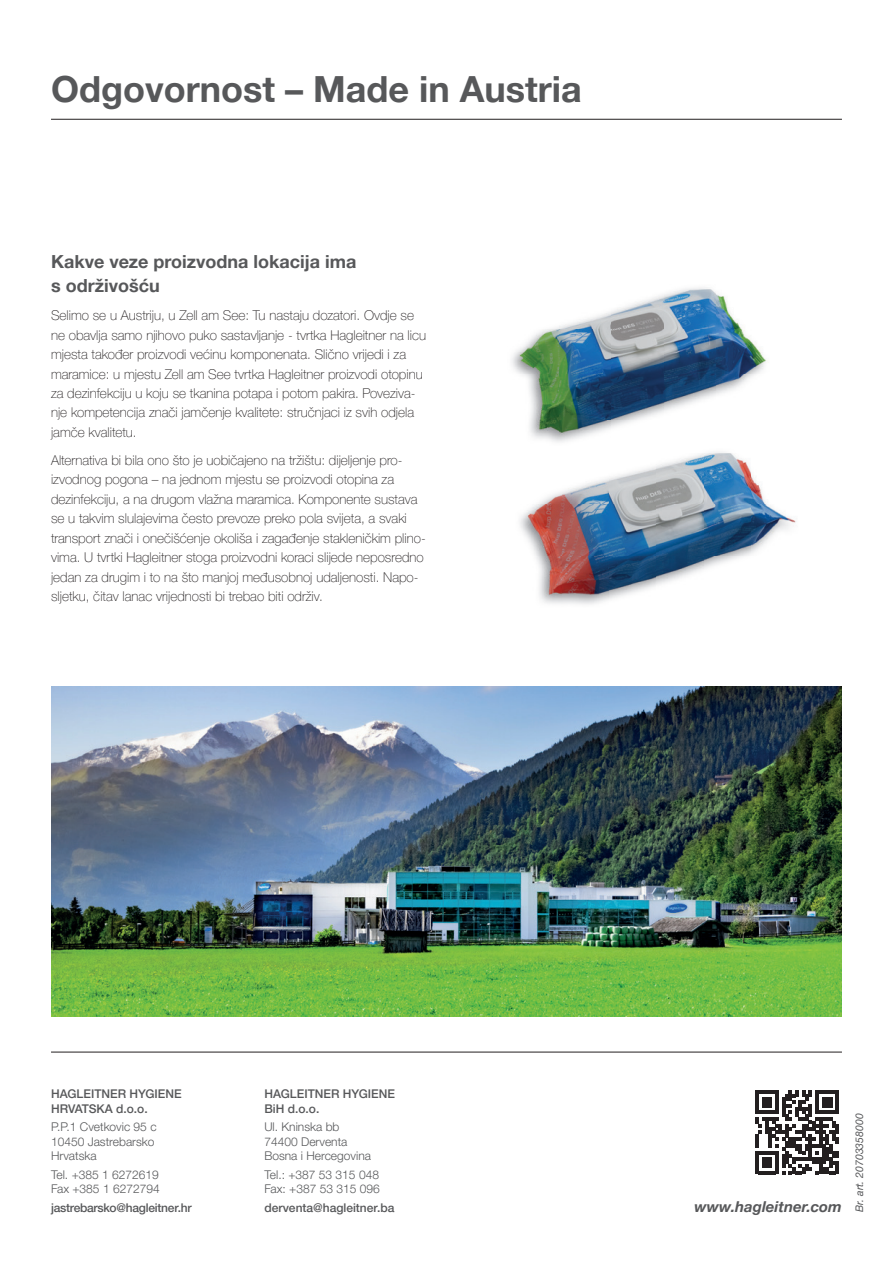
<style>
.page{position:relative;width:893px;height:1263px;background:#fff}
.page>*{position:absolute;margin:0;border:0;box-sizing:border-box;transform-origin:0 0}
.t1{font:700 36px "Helvetica Neue LTW1 G";color:#57585a}
.t2{font:700 18px/24px "Helvetica Neue LTW1 G";color:#57585a}
.t3{font:italic 700 15px "Helvetica Neue LTW1 G";color:#57585a}
.t4{font:100 13.5px/19.5px "Helvetica Neue LTW1 G";color:#231f20}
.t5{font:300 12px/14.4px "Helvetica Neue LTW1 G";color:#57585a}
.t6{font:500 12px/14.4px "Helvetica Neue LTW1 G";color:#57585a}
.t7{font:500 12px "Helvetica Neue LTW1 G";letter-spacing:-.02em;color:#57585a}
.t8{font:italic 10.5px "Helvetica Neue LTW1 G";color:#57585a}
</style>
<div class="page">
<svg style="left:755px;top:1090px;width:84px;height:84px"></svg>
<hr style="left:51px;top:119px;width:791px;height:1px;background:#231f20">
<hr style="left:51px;top:1052px;width:791px;height:1px;background:#231f20">
<img style="left:51px;top:687px;width:791px;height:329px">
<img style="left:512px;top:287px;width:255px;height:155px">
<img style="left:512px;top:420px;width:23px;height:22px">
<img style="left:727px;top:420px;width:40px;height:22px">
<img style="left:520px;top:452px;width:277px;height:152px">
<h1 class="t1" style="left:51px;top:67px;width:532px">Odgovornost – Made in Austria</h1>
<h2 class="t2" style="left:51px;top:249px;width:307px">Kakve veze proizvodna lokacija ima s održivošću</h2>
<p class="t4" style="left:51px;top:305px;width:377px">Selimo se u Austriju, u Zell am See: Tu nastaju dozatori. Ovdje se ne obavlja samo njihovo puko sastavljanje - tvrtka Hagleitner na licu mjesta također proizvodi većinu komponenata. Slično vrijedi i za maramice: u mjestu Zell am See tvrtka Hagleitner proizvodi otopinu za dezinfekciju u koju se tkanina potapa i potom pakira. Poveziva&shy;nje kompetencija znači jamčenje kvalitete: stručnjaci iz svih odjela jamče kvalitetu.</p>
<p class="t4" style="left:51px;top:450px;width:376px">Alternativa bi bila ono što je uobičajeno na tržištu: dijeljenje pro&shy;izvodnog pogona – na jednom mjestu se proizvodi otopina za dezinfekciju, a na drugom vlažna maramica. Komponente sustava se u takvim slulajevima često prevoze preko pola svijeta, a svaki transport znači i onečišćenje okoliša i zagađenje stakleničkim plino&shy;vima. U tvrtki Hagleitner stoga proizvodni koraci slijede neposredno jedan za drugim i to na što manjoj međusobnoj udaljenosti. Napo&shy;sljetku, čitav lanac vrijednosti bi trebao biti održiv.</p>
<p class="t6" style="left:51px;top:1087px;width:132px">HAGLEITNER HYGIENE<br>HRVATSKA d.o.o.</p>
<p class="t5" style="left:51px;top:1120px;width:107px">P.P.1 Cvetkovic 95 c<br>10450 Jastrebarsko<br>Hrvatska</p>
<p class="t5" style="left:51px;top:1167px;width:110px">Tel. +385 1 6272619<br>Fax +385 1 6272794</p>
<p class="t7" style="left:51px;top:1200px;width:142px">jastrebarsko@hagleitner.hr</p>
<p class="t6" style="left:264px;top:1087px;width:132px">HAGLEITNER HYGIENE<br>BiH d.o.o.</p>
<p class="t5" style="left:264px;top:1120px;width:108px">Ul. Kninska bb<br>74400 Derventa<br>Bosna i Hercegovina</p>
<p class="t5" style="left:264px;top:1167px;width:117px">Tel.: +387 53 315 048<br>Fax: +387 53 315 096</p>
<p class="t6" style="left:264px;top:1200px;width:131px">derventa@hagleitner.ba</p>
<p class="t3" style="left:694px;top:1197px;width:149px">www.hagleitner.com</p>
<p class="t8" style="left:853px;top:1212px;width:100px;rotate:-90deg">Br. art. 20703358000</p>
</div>
